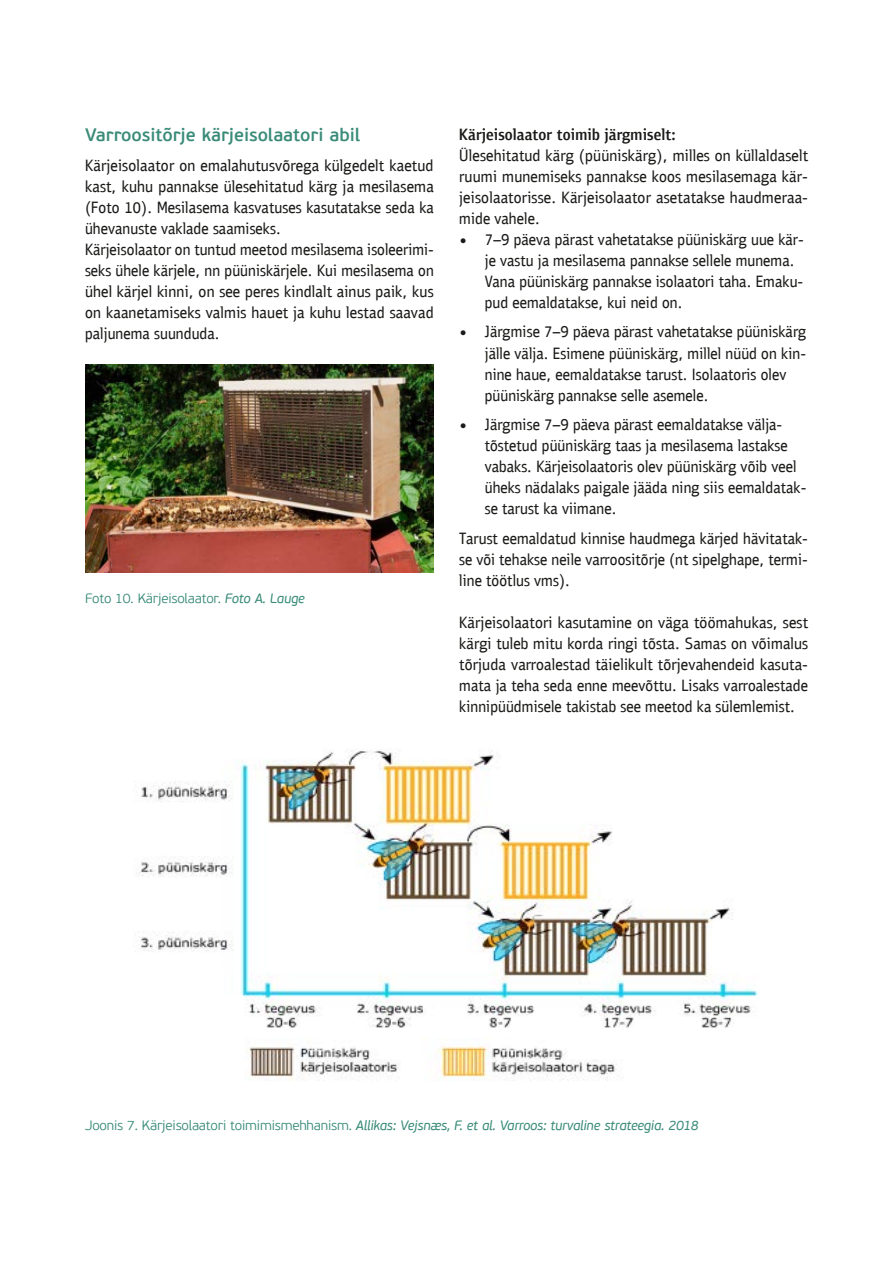
<style>
.page{position:relative;width:893px;height:1263px;background:#fff}
.page>*{position:absolute;margin:0;border:0;box-sizing:border-box;transform-origin:0 0}
.t1{font:600 18px "PF Beau Sans Pro";letter-spacing:-.005em;color:#398b78}
.t2{font:16.5px "PF Bulletin Sans Pro";color:#1a1a18}
.t3{font:500 16.5px "PF Bulletin Sans Pro";color:#1a1a18}
.t4{font:italic 13.5px "PF Beau Sans Pro";letter-spacing:-.015em;color:#398b78}
.t5{font:300 13.5px "PF Beau Sans Pro";letter-spacing:-.015em;color:#398b78}
.s1{font-weight:400;font-style:italic}
.s2{font-weight:300;font-style:normal}
</style>
<div class="page">
<img style="left:85px;top:364px;width:349px;height:208px">
<img style="left:136px;top:750px;width:622px;height:331px">
<p class="t1" style="left:85px;top:124px;width:277px">Varroositõrje kärjeisolaatori abil</p>
<p class="t2" style="left:122px;top:155px;width:75px">▲□● ▼□ □■</p>
<p class="t2" style="left:228px;top:155px;width:56px">● ◆▼◆▲❖</p>
<p class="t2" style="left:100px;top:177px;width:55px">▲▼ ◆ ◆</p>
<p class="t2" style="left:174px;top:177px;width:123px">■■ ▲ ✓●▲ ▼▼◆</p>
<p class="t2" style="left:379px;top:177px;width:29px">▲●▲</p>
<p class="t2" style="left:99px;top:197px;width:23px">□▼□</p>
<p class="t2" style="left:175px;top:197px;width:28px">▲●▲</p>
<p class="t2" style="left:248px;top:197px;width:145px">▲❖ ▼◆▲ ▲ ▲◆▼ ▼ ▲ ▲</p>
<p class="t2" style="left:85px;top:218px;width:103px">✓ ❖ ■◆▲▼ ❖ ●</p>
<p class="t2" style="left:213px;top:218px;width:64px">▲ ▲▲</p>
<p class="t2" style="left:121px;top:240px;width:109px">▲□● ▼□ □■ ▼◆■▼◆</p>
<p class="t2" style="left:310px;top:240px;width:28px">▲●▲</p>
<p class="t2" style="left:371px;top:240px;width:19px">▲□●</p>
<p class="t2" style="left:85px;top:261px;width:58px">▲▲ ✓●</p>
<p class="t2" style="left:185px;top:261px;width:83px">● ■■ ✓✓■ ▲</p>
<p class="t2" style="left:360px;top:261px;width:28px">▲●▲</p>
<p class="t2" style="left:149px;top:281px;width:78px">● ■■ □■ ▲</p>
<p class="t2" style="left:273px;top:281px;width:99px">▲ ■ ● ●▼ ■◆▲</p>
<p class="t2" style="left:174px;top:302px;width:74px">▲▲ ❖●▲</p>
<p class="t2" style="left:317px;top:302px;width:53px">◆◆ ●▲▼</p>
<p class="t2" style="left:100px;top:323px;width:25px">●◆■</p>
<p class="t2" style="left:154px;top:323px;width:47px">▲◆◆■ ◆</p>
<p class="t5" style="left:85px;top:590px;width:221px">Foto 10. Kärjeisolaator. <span class="s1">Foto A. Lauge</span></p>
<p class="t3" style="left:498px;top:125px;width:74px">▲□● ▼□ ▼□</p>
<p class="t3" style="left:647px;top:125px;width:25px">▲ ●▼</p>
<p class="t2" style="left:469px;top:146px;width:65px">●▲ ▼▼◆</p>
<p class="t2" style="left:593px;top:146px;width:36px">✓✓■ ▲</p>
<p class="t2" style="left:689px;top:146px;width:120px">●● ▲ □■ ✓●● ● ▲ ●▼</p>
<p class="t2" style="left:602px;top:167px;width:80px">■■ ▲ □□▲</p>
<p class="t2" style="left:706px;top:167px;width:29px">▲●▲</p>
<p class="t2" style="left:475px;top:188px;width:70px">▲□● ▼□ ▲▲</p>
<p class="t2" style="left:599px;top:188px;width:120px">▲□● ▼□ ▲▼▼ ▲</p>
<p class="t2" style="left:536px;top:230px;width:70px">❖ ▲▼ ❖</p>
<p class="t2" style="left:628px;top:230px;width:93px">▼ ▼ ▲ ✓✓■▲</p>
<p class="t2" style="left:500px;top:251px;width:35px">❖ ▲▼◆</p>
<p class="t2" style="left:572px;top:251px;width:28px">▲●▲</p>
<p class="t2" style="left:645px;top:251px;width:80px">■■ ▲ ▲●●●</p>
<p class="t2" style="left:500px;top:272px;width:62px">■ ✓✓■ ▲</p>
<p class="t2" style="left:608px;top:272px;width:117px">■■ ▲ ▲□● ▼□ ▼</p>
<p class="t2" style="left:546px;top:293px;width:46px">●▼▲</p>
<p class="t2" style="left:459px;top:322px;width:10px">•</p>
<p class="t2" style="left:596px;top:322px;width:70px">❖ ▲▼ ❖</p>
<p class="t2" style="left:687px;top:322px;width:93px">▼ ▼ ▲ ✓✓■▲</p>
<p class="t2" style="left:496px;top:343px;width:38px">●● ❖ ●</p>
<p class="t2" style="left:560px;top:343px;width:91px">▲ ■ ✓✓■▲</p>
<p class="t2" style="left:703px;top:343px;width:98px">●● ● ■✓✓ □■ ■</p>
<p class="t2" style="left:589px;top:364px;width:198px">● ▼ ▲ ▼ ◆▲▼ ▲□● ▼□ ▲ □● ❖</p>
<p class="t2" style="left:492px;top:385px;width:35px">✓✓■ ▲</p>
<p class="t2" style="left:573px;top:385px;width:94px">■■ ▲ ▲ ●● ▲</p>
<p class="t2" style="left:693px;top:385px;width:5px">●</p>
<p class="t2" style="left:459px;top:415px;width:10px">•</p>
<p class="t2" style="left:596px;top:415px;width:59px">❖ ▲▼</p>
<p class="t2" style="left:691px;top:415px;width:75px">●▼▲ ❖●</p>
<p class="t2" style="left:485px;top:436px;width:100px">▼ ▲▼ ▼◆ ✓✓■ ▲</p>
<p class="t2" style="left:680px;top:436px;width:28px">▲●▲</p>
<p class="t2" style="left:738px;top:436px;width:44px">●▲▼ ▲</p>
<p class="t2" style="left:572px;top:457px;width:137px">▲□● ▼□ ▲ □● ❖ ✓✓■ ▲</p>
<p class="t2" style="left:741px;top:457px;width:57px">❖ ❖ ●</p>
<p class="t2" style="left:485px;top:478px;width:50px">✓ ▲ ■</p>
<p class="t2" style="left:619px;top:478px;width:5px">●</p>
<p class="t2" style="left:672px;top:478px;width:54px">■■ ▲▲</p>
<p class="t2" style="left:485px;top:499px;width:56px">▲ ▼ ◆▲▼</p>
<p class="t2" style="left:479px;top:528px;width:21px">◆▲▼</p>
<p class="t2" style="left:536px;top:528px;width:33px">● ▼◆</p>
<p class="t2" style="left:592px;top:528px;width:27px">■■▲</p>
<p class="t2" style="left:758px;top:528px;width:31px">❖▼▼</p>
<p class="t2" style="left:459px;top:549px;width:47px">▲ ❖ ▼</p>
<p class="t2" style="left:534px;top:549px;width:108px">▲ ■ ● ❖ □□▲▼</p>
<p class="t2" style="left:675px;top:549px;width:47px">■▼ ▲ ●</p>
<p class="t2" style="left:459px;top:570px;width:101px">●■ ▼ ▼●◆▲ ❖ ▲</p>
<p class="t2" style="left:496px;top:612px;width:48px">▲□● ▼□</p>
<p class="t2" style="left:573px;top:612px;width:21px">▲◆▼</p>
<p class="t2" style="left:616px;top:612px;width:50px">■ □■ ❖</p>
<p class="t2" style="left:744px;top:612px;width:66px">◆ ▲ ▲▲▼</p>
<p class="t2" style="left:496px;top:633px;width:18px">▼◆●</p>
<p class="t2" style="left:549px;top:633px;width:34px">▼◆ □</p>
<p class="t2" style="left:617px;top:633px;width:51px">■ ▼ ▲▼</p>
<p class="t2" style="left:720px;top:633px;width:40px">▲ □■ ❖</p>
<p class="t2" style="left:790px;top:633px;width:19px">●◆▲</p>
<p class="t2" style="left:511px;top:654px;width:65px">❖ □●▲▼</p>
<p class="t2" style="left:595px;top:654px;width:69px">▼ ● ◆●▼ ▼</p>
<p class="t2" style="left:775px;top:654px;width:21px">▲◆▼</p>
<p class="t2" style="left:544px;top:675px;width:58px">▲ ■■</p>
<p class="t2" style="left:638px;top:675px;width:35px">❖ ▼▼◆</p>
<p class="t2" style="left:693px;top:675px;width:94px">▲ ▲ ❖ □●▲▼</p>
<p class="t2" style="left:470px;top:696px;width:45px">■■ ✓✓</p>
<p class="t2" style="left:538px;top:696px;width:90px">▲● ▼ ▲▼ ▲</p>
<p class="t2" style="left:716px;top:696px;width:41px">▲✓● ●</p>
<p class="t4" style="left:85px;top:1117px;width:615px"><span class="s2">Joonis 7. Kärjeisolaatori toimimismehhanism.</span> Allikas: Vejsnæs, F. et al. Varroos: turvaline strateegia. 2018</p>
</div>
